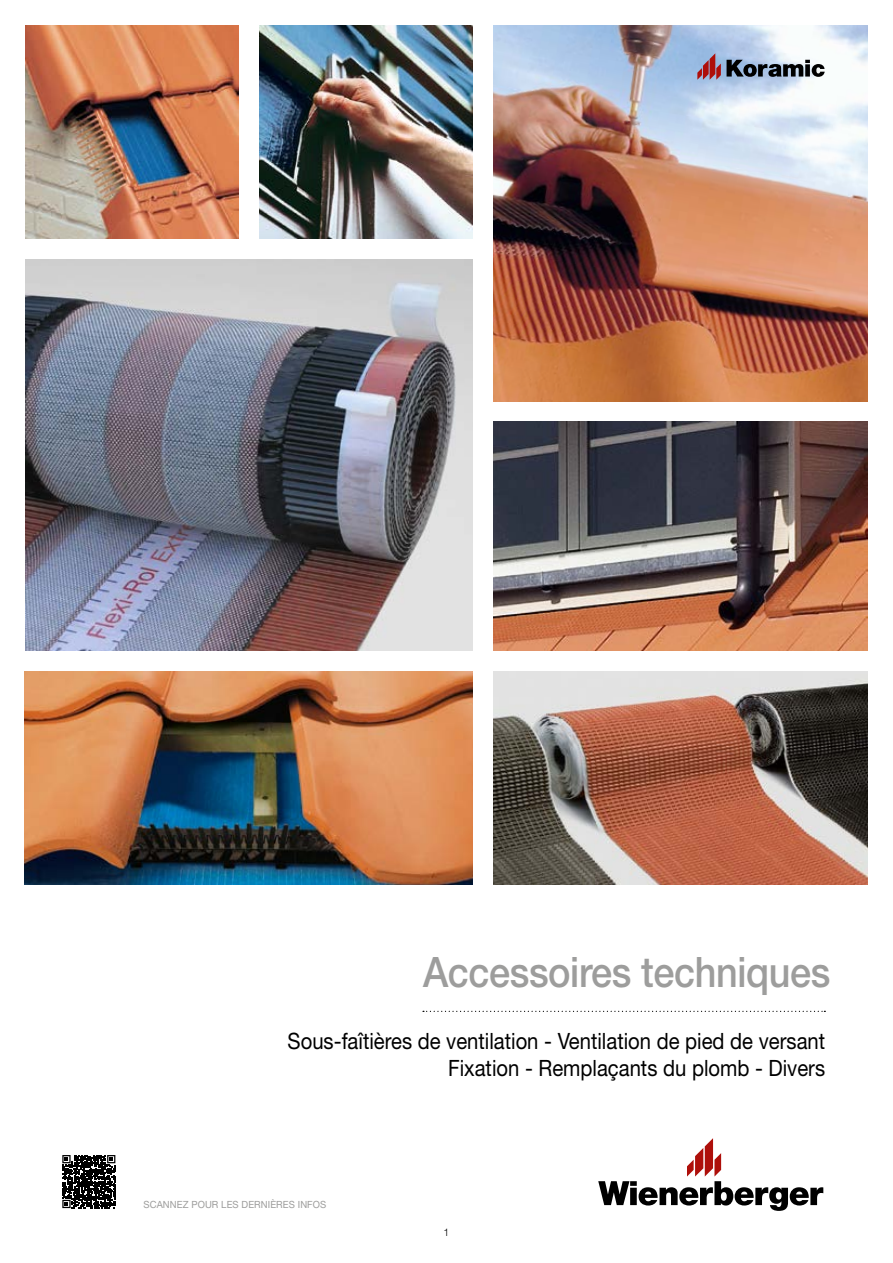
<style>
.page{position:relative;width:893px;height:1263px;background:#fff}
.page>*{position:absolute;margin:0;border:0;box-sizing:border-box;transform-origin:0 0}
.t1{font:500 42px "Helvetica Neue LT Std";letter-spacing:-.01em;color:#9d9d9c;scale:.9 1}
.t2{font:22.5px/27px "Helvetica Neue LT Std";color:#000;text-align:right;scale:.9 1}
.t3{font:300 10.5px "Helvetica Neue LT Std";color:#000}
.t4{font:9.9px "Helvetica Neue LT Std";letter-spacing:.01em;color:#9d9d9c;scale:.96 1}
</style>
<div class="page">
<svg style="left:423px;top:1011px;width:402px;height:1px"></svg>
<svg style="left:598px;top:1138px;width:225px;height:73px"></svg>
<div style="left:60px;top:1153px;width:58px;height:57px;background:linear-gradient(to bottom,#fff,#fff)"></div>
<svg style="left:62px;top:1155px;width:53px;height:53px"></svg>
<img style="left:26px;top:26px;width:212px;height:212px">
<img style="left:259px;top:26px;width:213px;height:212px">
<img style="left:26px;top:259px;width:446px;height:392px">
<img style="left:24px;top:672px;width:448px;height:212px">
<img style="left:493px;top:672px;width:374px;height:212px">
<img style="left:493px;top:26px;width:374px;height:375px">
<svg style="left:697px;top:53px;width:128px;height:27px;background:#8e8e9e"></svg>
<img style="left:493px;top:421px;width:374px;height:230px">
<h1 class="t1" style="left:423px;top:947px;width:454px">Accessoires techniques</h1>
<p class="t2" style="left:288px;top:1027px;width:599px">Sous-faîtières de ventilation - Ventilation de pied de versant<br>Fixation - Remplaçants du plomb - Divers</p>
<p class="t4" style="left:144px;top:1199px;width:192px">SCANNEZ POUR LES DERNIÈRES INFOS</p>
<p class="t3" style="left:444px;top:1226px;width:7px">1</p>
</div>
